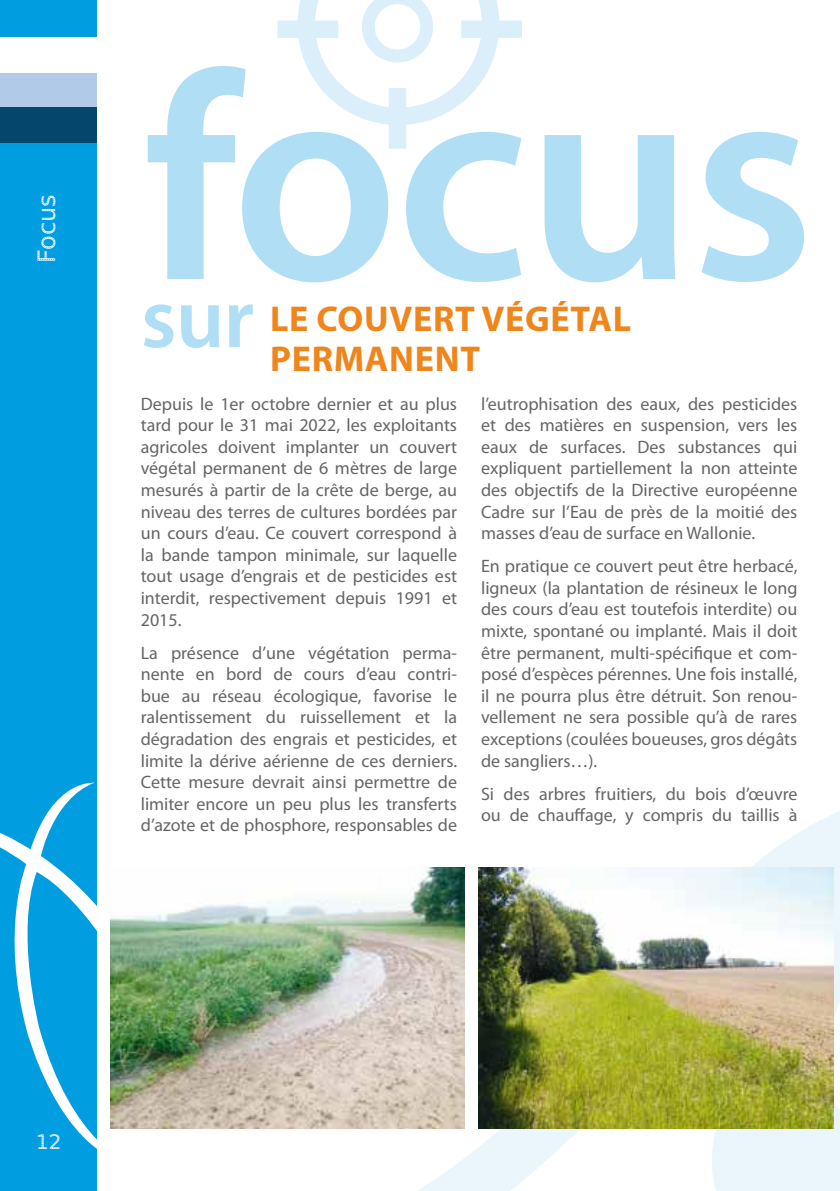
<style>
.page{position:relative;width:840px;height:1191px;background:#fff}
.page>*{position:absolute;margin:0;border:0;box-sizing:border-box;transform-origin:0 0}
.t1{font:600 295.6px "Myriad Pro";letter-spacing:-.01em;color:#b0dff5}
.t2{font:600 85.8px "Myriad Pro";color:#b0dff5}
.t3{font:700 36px/40px "Myriad Pro";letter-spacing:.02em;color:#ef861c}
.t4{font:24px "Spranq eco sans";color:#fff}
.t5{font:20px "Spranq eco sans";color:#fff}
.t6{font:18px/21.6px "Myriad Pro";color:#646567;text-align:justify}
</style>
<div class="page">
<svg style="left:353px;top:811px;width:486px;height:380px"></svg>
<div style="left:0;top:0;width:97px;height:1191px;background:#009ee0"></div>
<svg style="left:0;top:782px;width:97px;height:367px"></svg>
<div style="left:0;top:107px;width:97px;height:36px;background:#04466c"></div>
<div style="left:0;top:72px;width:97px;height:35px;background:#b1cae7"></div>
<div style="left:0;top:37px;width:97px;height:36px;background:#fff"></div>
<div style="left:388px;top:88px;width:18px;height:61px;background:#daeffa"></div>
<div style="left:277px;top:21px;width:61px;height:17px;background:#daeffa"></div>
<div style="left:461px;top:21px;width:60px;height:17px;background:#daeffa"></div>
<svg style="left:297px;top:0;width:202px;height:125px"></svg>
<img style="left:110px;top:867px;width:354px;height:261px">
<img style="left:478px;top:867px;width:354px;height:261px">
<h3 class="t4" style="left:32px;top:263px;width:70px;rotate:-90deg">Focus</h3>
<h1 class="t1" style="left:143px;top:-8px;width:672px">focus</h1>
<h2 class="t2" style="left:141px;top:264px;width:115px">sur</h2>
<h3 class="t3" style="left:270px;top:297px;width:362px">LE COUVERT VÉGÉTAL<br>PERMANENT</h3>
<p class="t6" style="left:141px;top:392px;width:317px">Depuis le 1er octobre dernier et au plus tard pour le 31 mai 2022, les exploitants agricoles doivent implanter un couvert végétal permanent de 6 mètres de large mesurés à partir de la crête de berge, au niveau des terres de cultures bordées par un cours d’eau. Ce couvert correspond à la bande tampon minimale, sur laquelle tout usage d’engrais et de pesticides est interdit, respectivement depuis 1991 et 2015.</p>
<p class="t6" style="left:141px;top:641px;width:318px">La présence d’une végétation perma&shy;nente en bord de cours d’eau contri&shy;bue au réseau écologique, favorise le ralentissement du ruissellement et la dégradation des engrais et pesticides, et limite la dérive aérienne de ces derniers.<br>Cette mesure devrait ainsi permettre de limiter encore un peu plus les transferts d’azote et de phosphore, responsables de</p>
<p class="t6" style="left:481px;top:392px;width:318px">l’eutrophisation des eaux, des pesticides et des matières en suspension, vers les eaux de surfaces. Des substances qui expliquent partiellement la non atteinte des objectifs de la Directive européenne Cadre sur l’Eau de près de la moitié des masses d’eau de surface en Wallonie.</p>
<p class="t6" style="left:481px;top:555px;width:318px">En pratique ce couvert peut être herbacé, ligneux (la plantation de résineux le long des cours d’eau est toutefois interdite) ou mixte, spontané ou implanté. Mais il doit être permanent, multi-spécifique et com&shy;posé d’espèces pérennes. Une fois installé, il ne pourra plus être détruit. Son renou&shy;vellement ne sera possible qu’à de rares exceptions (coulées boueuses, gros dégâts de sangliers…).</p>
<p class="t6" style="left:481px;top:782px;width:317px">Si des arbres fruitiers, du bois d’œuvre ou de chauffage, y compris du taillis à</p>
<p class="t5" style="left:36px;top:1129px;width:27px">12</p>
</div>
